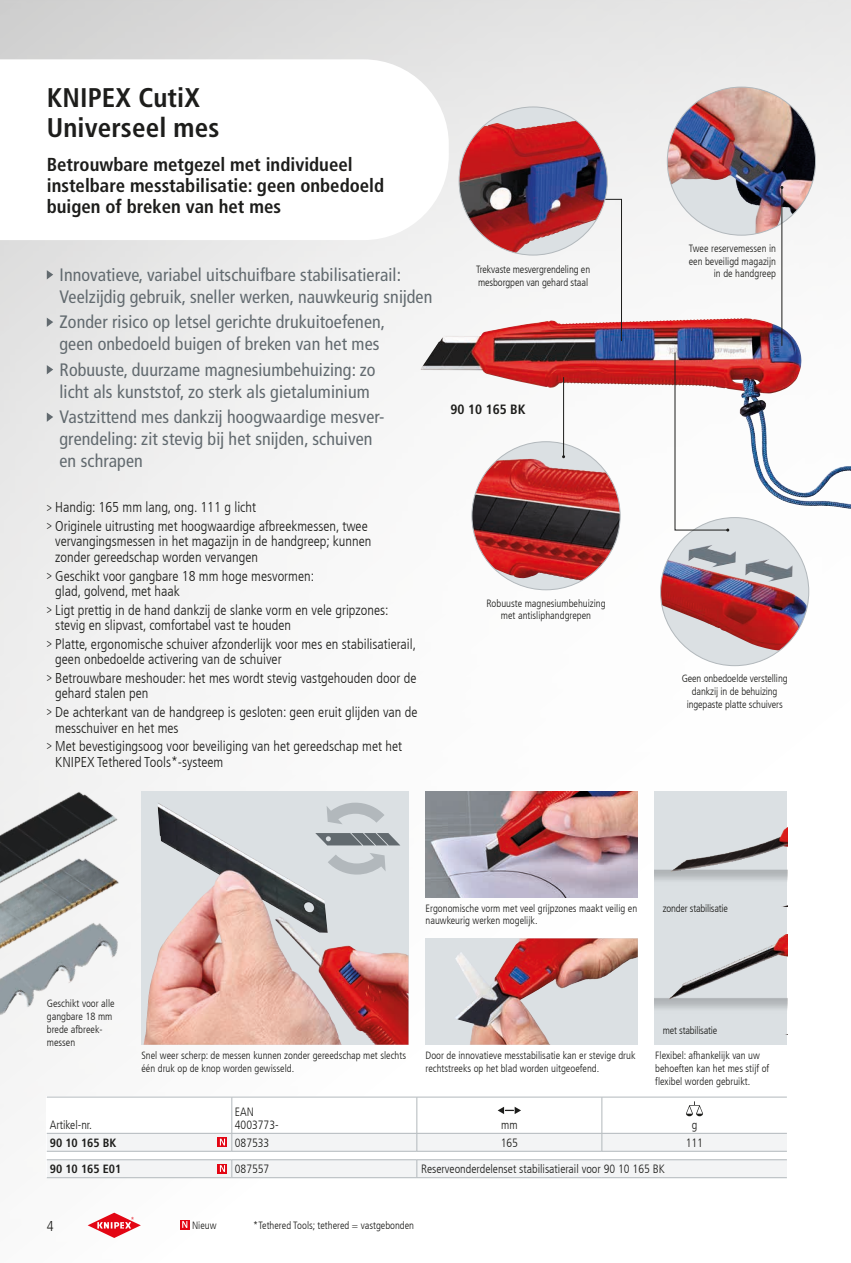
<style>
.page{position:relative;width:851px;height:1263px;background:#fff}
.page>*{position:absolute;margin:0;border:0;box-sizing:border-box;transform-origin:0 0}
.t1{font:700 condensed 27px/30px "Frutiger LT Com";letter-spacing:.005em;color:#1d1d1b}
.t2{font:700 condensed 18.75px/21px "Frutiger LT Com";color:#1d1d1b}
.t3{font:condensed 18px/21.6px "Frutiger LT Com";letter-spacing:.005em;color:#626a6f}
.t4{font:300 condensed 14.25px/15.8px "Frutiger LT Com";color:#1d1d1b}
.t5{font:700 condensed 13.5px "Frutiger LT Com";color:#1d1d1b}
.t6{font:300 condensed 12px/12.8px "Frutiger LT Com";color:#1d1d1b}
.t7{font:700 condensed 12px "Frutiger LT Com";color:#1d1d1b}
.t8{font:300 condensed 10.5px/12.8px "Frutiger LT Com";color:#1d1d1b}
.t9{font:300 condensed 10.5px "Frutiger LT Com";letter-spacing:-.02em;color:#1d1d1b}
.s1{font-weight:400;font-size:12px}
</style>
<div class="page">
<img style="left:0;top:0;width:850px;height:1179px">
<svg style="left:0;top:59px;width:448px;height:181px"></svg>
<img style="left:622px;top:318px;width:118px;height:5px">
<img style="left:667px;top:87px;width:148px;height:148px;border-radius:50%">
<img style="left:667px;top:161px;width:122px;height:73px">
<div style="left:472px;top:442px;width:148px;height:148px;background:#dbe0e3;border-radius:50%"></div>
<img style="left:472px;top:459px;width:148px;height:122px">
<div style="left:660px;top:518px;width:148px;height:148px;background:#dbe0e3;border-radius:50%"></div>
<img style="left:660px;top:544px;width:147px;height:106px">
<hr style="left:563px;top:377px;width:1px;height:80px;background:#1d1d1b">
<hr style="left:781px;top:187px;width:1px;height:159px;background:#1d1d1b">
<svg style="left:506px;top:198px;width:116px;height:144px"></svg>
<svg style="left:674px;top:352px;width:55px;height:179px"></svg>
<div style="left:459px;top:107px;width:148px;height:148px;background:#dbe0e3;border-radius:50%"></div>
<img style="left:459px;top:121px;width:148px;height:132px">
<img style="left:0;top:782px;width:128px;height:57px">
<img style="left:0;top:839px;width:47px;height:69px">
<img style="left:0;top:908px;width:47px;height:124px">
<svg style="left:47px;top:270px;width:6px;height:9px"></svg>
<svg style="left:47px;top:318px;width:6px;height:9px"></svg>
<svg style="left:47px;top:365px;width:6px;height:9px"></svg>
<svg style="left:47px;top:412px;width:6px;height:10px"></svg>
<svg style="left:47px;top:788px;width:803px;height:450px"></svg>
<h1 class="t1" style="left:47px;top:83px;width:174px">KNIPEX CutiX<br>Universeel mes</h1>
<h2 class="t2" style="left:47px;top:154px;width:339px">Betrouwbare metgezel met individueel instelbare messtabilisatie: geen onbedoeld buigen of breken van het mes</h2>
<p class="t3" style="left:60px;top:264px;width:374px">Innovatieve, variabel uitschuifbare stabilisatierail:<br>Veelzijdig gebruik, sneller werken, nauwkeurig snijden</p>
<p class="t3" style="left:60px;top:311px;width:327px">Zonder risico op letsel gerichte drukuitoefenen, geen onbedoeld buigen of breken van het mes</p>
<p class="t3" style="left:60px;top:359px;width:317px">Robuuste, duurzame magnesiumbehuizing: zo licht als kunststof, zo sterk als gietaluminium</p>
<p class="t3" style="left:60px;top:406px;width:326px">Vastzittend mes dankzij hoogwaardige mesver&shy;grendeling: zit stevig bij het snijden, schuiven en schrapen</p>
<p class="t4" style="left:47px;top:498px;width:322px;line-height:18.3px"><span class="s1">&gt;</span> Handig: 165 mm lang, ong. 111 g licht<br><span class="s1">&gt;</span> Originele uitrusting met hoogwaardige afbreekmessen, twee</p>
<p class="t4" style="left:55px;top:534px;width:317px">vervangingsmessen in het magazijn in de handgreep; kunnen zonder gereedschap worden vervangen</p>
<p class="t4" style="left:55px;top:568px;width:260px;text-indent:-9px"><span class="s1">&gt;</span> Geschikt voor gangbare 18 mm hoge mesvormen: glad, golvend, met haak</p>
<p class="t4" style="left:55px;top:602px;width:335px;text-indent:-9px"><span class="s1">&gt;</span> Ligt prettig in de hand dankzij de slanke vorm en vele gripzones: stevig en slipvast, comfortabel vast te houden</p>
<p class="t4" style="left:55px;top:636px;width:362px;text-indent:-9px"><span class="s1">&gt;</span> Platte, ergonomische schuiver afzonderlijk voor mes en stabilisatierail, geen onbedoelde activering van de schuiver</p>
<p class="t4" style="left:55px;top:670px;width:362px;text-indent:-9px"><span class="s1">&gt;</span> Betrouwbare meshouder: het mes wordt stevig vastgehouden door de gehard stalen pen</p>
<p class="t4" style="left:55px;top:704px;width:364px;text-indent:-9px"><span class="s1">&gt;</span> De achterkant van de handgreep is gesloten: geen eruit glijden van de messchuiver en het mes</p>
<p class="t4" style="left:55px;top:738px;width:348px;text-indent:-9px"><span class="s1">&gt;</span> Met bevestigingsoog voor beveiliging van het gereedschap met het<br>KNIPEX Tethered Tools*-systeem</p>
<p class="t8" style="left:476px;top:263px;width:115px">Trekvaste mesvergrendeling en mesborgpen van gehard staal</p>
<p class="t5" style="left:450px;top:401px;width:76px">90 10 165 BK</p>
<p class="t8" style="left:486px;top:597px;width:121px;text-align:center">Robuuste magnesiumbehuizing met antisliphandgrepen</p>
<p class="t8" style="left:688px;top:242px;width:89px;text-align:right">Twee reservemessen in een beveiligd magazijn in de handgreep</p>
<p class="t8" style="left:681px;top:672px;width:107px;text-align:center">Geen onbedoelde verstelling dankzij in de behuizing ingepaste platte schuivers</p>
<p class="t8" style="left:47px;top:997px;width:69px">Geschikt voor alle gangbare 18 mm brede afbreek&shy;messen</p>
<p class="t8" style="left:425px;top:902px;width:213px">Ergonomische vorm met veel grijpzones maakt veilig en nauwkeurig werken mogelijk.</p>
<p class="t9" style="left:662px;top:902px;width:67px">zonder stabilisatie</p>
<p class="t9" style="left:662px;top:1024px;width:56px">met stabilisatie</p>
<p class="t8" style="left:141px;top:1049px;width:266px">Snel weer scherp: de messen kunnen zonder gereedschap met slechts één druk op de knop worden gewisseld.</p>
<p class="t8" style="left:655px;top:1049px;width:115px">Flexibel: afhankelijk van uw behoeften kan het mes stijf of flexibel worden gebruikt.</p>
<p class="t8" style="left:425px;top:1049px;width:211px">Door de innovatieve messtabilisatie kan er stevige druk rechtstreeks op het blad worden uitgeoefend.</p>
<p class="t6" style="left:50px;top:1118px;width:44px">Artikel-nr.</p>
<p class="t6" style="left:235px;top:1106px;width:45px">EAN<br>4003773-</p>
<p class="t6" style="left:501px;top:1118px;width:18px">mm</p>
<p class="t6" style="left:691px;top:1118px;width:7px">g</p>
<p class="t7" style="left:50px;top:1136px;width:68px">90 10 165 BK</p>
<p class="t6" style="left:235px;top:1136px;width:36px">087533</p>
<p class="t6" style="left:500px;top:1136px;width:19px">165</p>
<p class="t6" style="left:685px;top:1136px;width:19px">111</p>
<p class="t7" style="left:50px;top:1162px;width:73px">90 10 165 E01</p>
<p class="t6" style="left:235px;top:1163px;width:36px">087557</p>
<p class="t6" style="left:421px;top:1163px;width:245px">Reserveonderdelenset stabilisatierail voor 90 10 165 BK</p>
<p class="t4" style="left:47px;top:1218px;width:8px">4</p>
<p class="t8" style="left:192px;top:1219px;width:26px">Nieuw</p>
<p class="t8" style="left:253px;top:1219px;width:162px">*Tethered Tools; tethered = vastgebonden</p>
</div>
